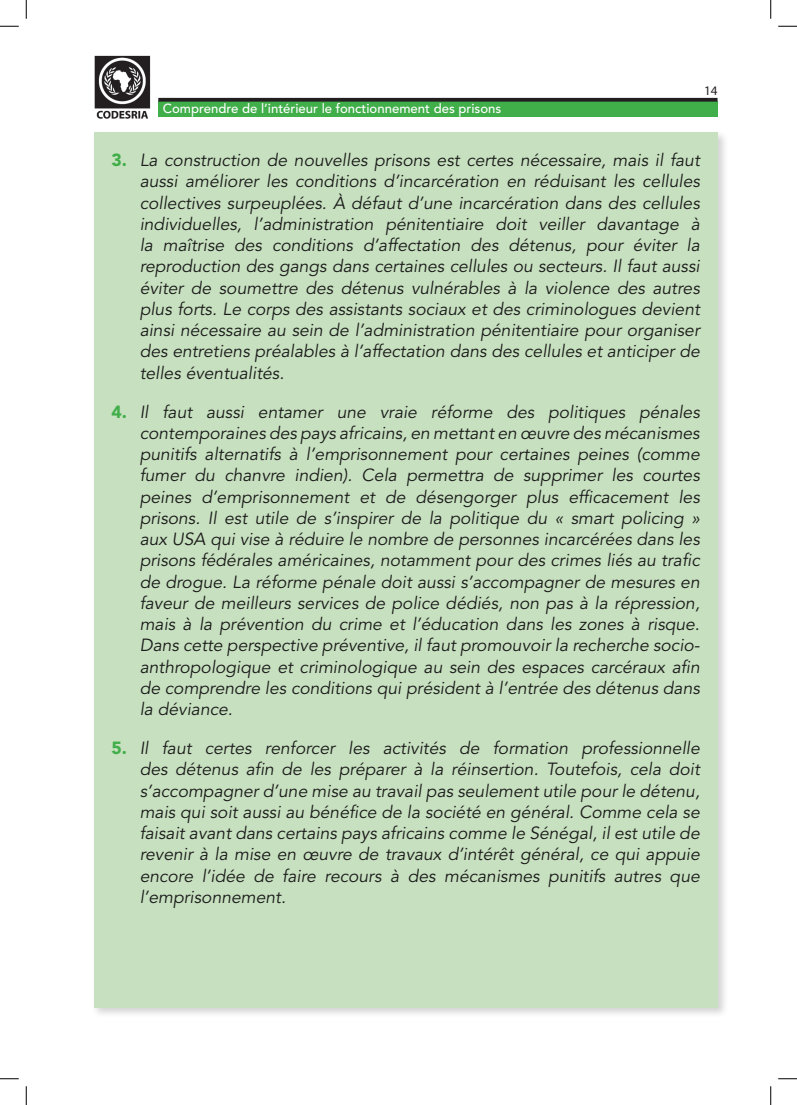
<style>
.page{position:relative;width:797px;height:1105px;background:#fff}
.page>*{position:absolute;margin:0;border:0;box-sizing:border-box;transform-origin:0 0}
.RETRAIT{font:italic 17.5px/21.2px "Avenir";color:#1a1a1a;text-align:justify}
.t1{font:500 13.12px "Avenir";color:#fff}
.t2{font:13.12px "Myriad Pro";color:#231f20}
.s1{font-weight:900;font-style:normal;color:#40ae49}
</style>
<div class="page">
<div style="left:158px;top:102px;width:559px;height:15px;background:#40ae49"></div>
<svg style="left:158px;top:98px;width:559px;height:4px;background:#252c23"></svg>
<img style="left:94px;top:55px;width:57px;height:64px">
<div style="left:91px;top:129px;width:637px;height:889px;background:#231f20;opacity:.2"></div>
<div style="left:94px;top:133px;width:624px;height:875px;background:#c7e0bf"></div>
<svg style="left:0;top:25px;width:19px;height:2px"></svg>
<svg style="left:778px;top:25px;width:19px;height:2px"></svg>
<svg style="left:0;top:1078px;width:19px;height:1px"></svg>
<svg style="left:778px;top:1078px;width:19px;height:1px"></svg>
<svg style="left:25px;top:0;width:2px;height:19px"></svg>
<svg style="left:25px;top:1086px;width:2px;height:19px"></svg>
<svg style="left:770px;top:0;width:1px;height:19px"></svg>
<svg style="left:770px;top:1086px;width:1px;height:19px"></svg>
<p class="t2" style="left:704px;top:82px;width:15px">14</p>
<p class="t1" style="left:163px;top:101px;width:340px">Comprendre de l’intérieur le fonctionnement des prisons</p>
<p class="RETRAIT" style="left:140px;top:150px;width:561px;text-indent:-28px"><span class="s1">3.</span> La construction de nouvelles prisons est certes nécessaire, mais il faut aussi améliorer les conditions d’incarcération en réduisant les cellules collectives surpeuplées. À défaut d’une incarcération dans des cellules individuelles, l’administration pénitentiaire doit veiller davantage à la maîtrise des conditions d’affectation des détenus, pour éviter la reproduction des gangs dans certaines cellules ou secteurs. Il faut aussi éviter de soumettre des détenus vulnérables à la violence des autres plus forts. Le corps des assistants sociaux et des criminologues devient ainsi nécessaire au sein de l’administration pénitentiaire pour organiser des entretiens préalables à l’affectation dans des cellules et anticiper de telles éventualités.</p>
<p class="RETRAIT" style="left:140px;top:401px;width:561px;text-indent:-28px"><span class="s1">4.</span> Il faut aussi entamer une vraie réforme des politiques pénales contemporaines des pays africains, en mettant en œuvre des mécanismes punitifs alternatifs à l’emprisonnement pour certaines peines (comme fumer du chanvre indien). Cela permettra de supprimer les courtes peines d’emprisonnement et de désengorger plus efficacement les prisons. Il est utile de s’inspirer de la politique du « smart policing » aux USA qui vise à réduire le nombre de personnes incarcérées dans les prisons fédérales américaines, notamment pour des crimes liés au trafic de drogue. La réforme pénale doit aussi s’accompagner de mesures en faveur de meilleurs services de police dédiés, non pas à la répression, mais à la prévention du crime et l’éducation dans les zones à risque.<br>Dans cette perspective préventive, il faut promouvoir la recherche socio&shy;anthropologique et criminologique au sein des espaces carcéraux afin de comprendre les conditions qui président à l’entrée des détenus dans la déviance.</p>
<p class="RETRAIT" style="left:140px;top:738px;width:561px;text-indent:-28px"><span class="s1">5.</span> Il faut certes renforcer les activités de formation professionnelle des détenus afin de les préparer à la réinsertion. Toutefois, cela doit s’accompagner d’une mise au travail pas seulement utile pour le détenu, mais qui soit aussi au bénéfice de la société en général. Comme cela se faisait avant dans certains pays africains comme le Sénégal, il est utile de revenir à la mise en œuvre de travaux d’intérêt général, ce qui appuie encore l’idée de faire recours à des mécanismes punitifs autres que l’emprisonnement.</p>
</div>
